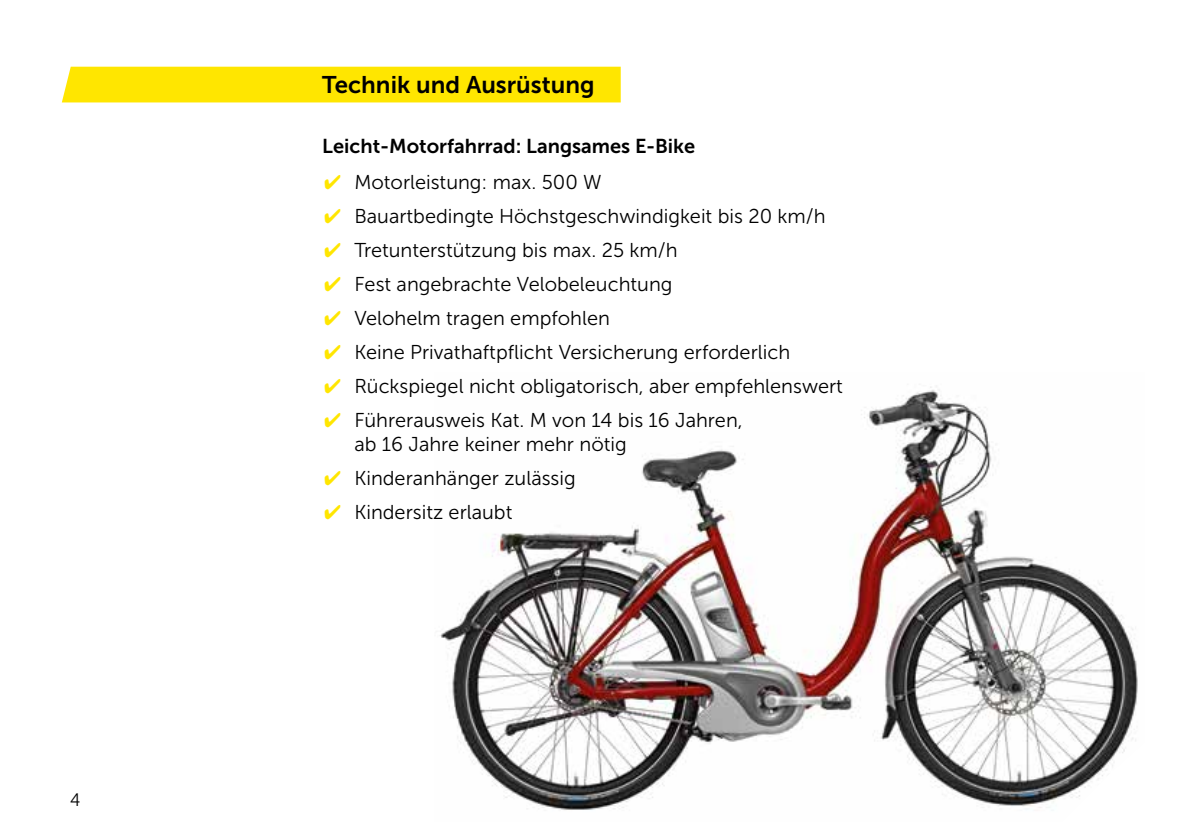
<style>
.page{position:relative;width:1191px;height:840px;background:#fff}
.page>*{position:absolute;margin:0;border:0;box-sizing:border-box;transform-origin:0 0}
.t1{font:24px "Museo Sans 700";color:#000}
.t2{font:20px/24px "Museo Sans 300";color:#000}
.t3{font:20px "Museo Sans 700";color:#000}
.t4{font:18px "Museo Sans 300";color:#000;scale:.95 1}
.s1{color:#ffe600}
</style>
<div class="page">
<img style="left:440px;top:386px;width:698px;height:424px">
<div style="left:62px;top:67px;width:559px;height:35px;background:#ffe600"></div>
<p class="t4" style="left:70px;top:789px;width:12px">4</p>
<p class="t1" style="left:322px;top:71px;width:274px">Technik und Ausrüstung</p>
<p class="t3" style="left:322px;top:135px;width:374px">Leicht-Motorfahrrad: Langsames E-Bike</p>
<p class="t2" style="left:324px;top:170px;width:279px"><span class="s1">✔</span> Motorleistung: max. 500 W</p>
<p class="t2" style="left:324px;top:204px;width:503px"><span class="s1">✔</span> Bauartbedingte Höchstgeschwindigkeit bis 20 km/h</p>
<p class="t2" style="left:324px;top:238px;width:355px"><span class="s1">✔</span> Tretunterstützung bis max. 25 km/h</p>
<p class="t2" style="left:324px;top:272px;width:350px"><span class="s1">✔</span> Fest angebrachte Velobeleuchtung</p>
<p class="t2" style="left:324px;top:306px;width:287px"><span class="s1">✔</span> Velohelm tragen empfohlen</p>
<p class="t2" style="left:324px;top:340px;width:467px"><span class="s1">✔</span> Keine Privathaftpflicht Versicherung erforderlich</p>
<p class="t2" style="left:324px;top:374px;width:520px"><span class="s1">✔</span> Rückspiegel nicht obligatorisch, aber empfehlenswert</p>
<p class="t2" style="left:354px;top:408px;width:390px;text-indent:-30px"><span class="s1">✔</span> Führerausweis Kat. M von 14 bis 16 Jahren, ab 16 Jahre keiner mehr nötig</p>
<p class="t2" style="left:324px;top:466px;width:253px"><span class="s1">✔</span> Kinderanhänger zulässig</p>
<p class="t2" style="left:324px;top:500px;width:189px"><span class="s1">✔</span> Kindersitz erlaubt</p>
</div>
